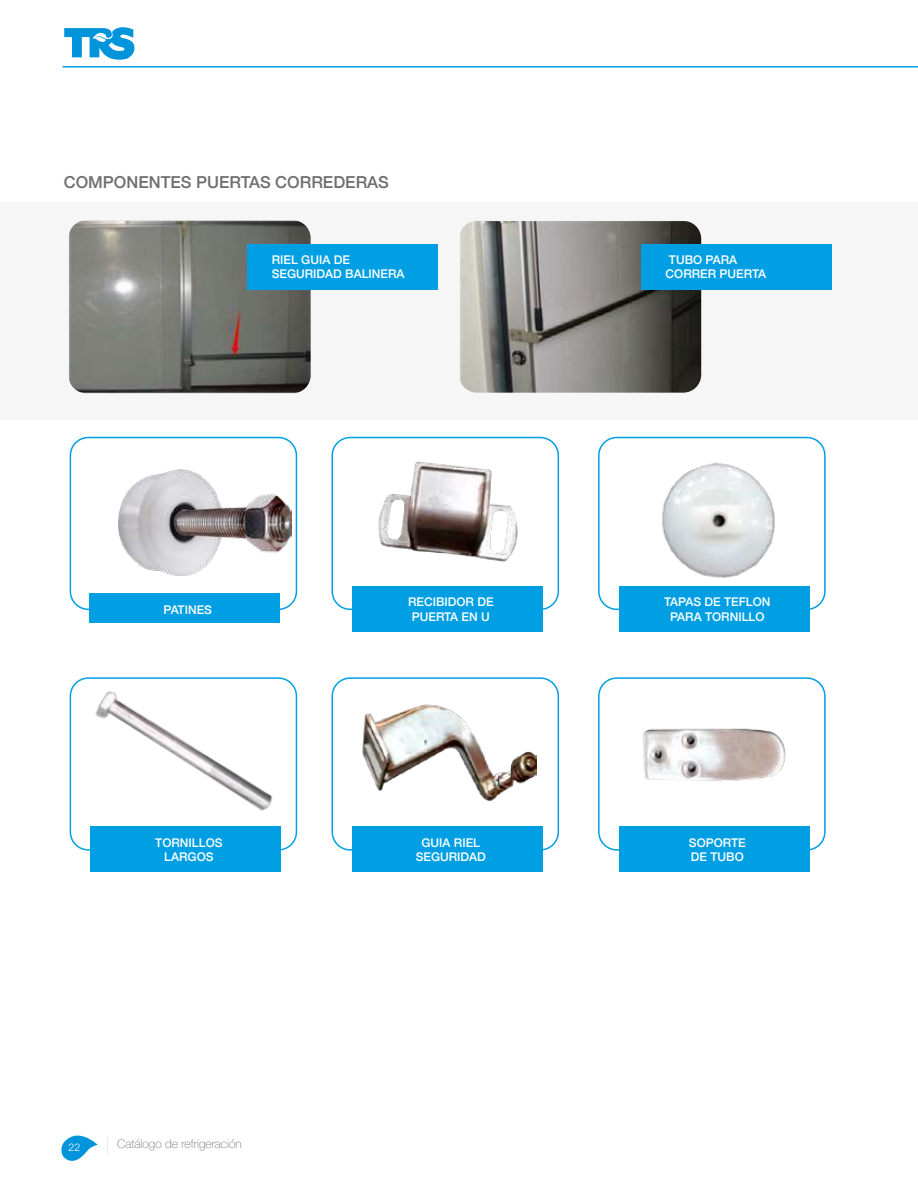
<style>
.page{position:relative;width:918px;height:1188px;background:#fff}
.page>*{position:absolute;margin:0;border:0;box-sizing:border-box;transform-origin:0 0}
.t1{font:500 16.5px "Helvetica Neue";color:#706f6f}
.t2{font:500 12px/14.4px "Helvetica Neue";color:#fff;text-align:center}
.t3{font:100 12px "Helvetica Neue";color:#706f6f}
.t4{font:300 10.5px "Helvetica Neue";color:#fff}
</style>
<div class="page">
<svg style="left:61px;top:1135px;width:37px;height:26px"></svg>
<svg style="left:107px;top:1137px;width:1px;height:18px"></svg>
<svg style="left:64px;top:27px;width:70px;height:33px"></svg>
<hr style="left:63px;top:66px;width:854px;height:2px;background:#009fe3">
<div style="left:70px;top:437px;width:227px;height:173px;border:2px solid #009fe3;border-radius:18px"></div>
<div style="left:70px;top:677px;width:227px;height:174px;border:2px solid #009fe3;border-radius:18px"></div>
<div style="left:332px;top:437px;width:227px;height:173px;border:2px solid #009fe3;border-radius:18px"></div>
<div style="left:332px;top:677px;width:227px;height:174px;border:2px solid #009fe3;border-radius:18px"></div>
<div style="left:598px;top:437px;width:228px;height:173px;border:2px solid #009fe3;border-radius:18px"></div>
<div style="left:598px;top:677px;width:228px;height:174px;border:2px solid #009fe3;border-radius:18px"></div>
<div style="left:0;top:202px;width:918px;height:218px;background:#f6f6f6"></div>
<img style="left:69px;top:220px;width:242px;height:173px">
<img style="left:460px;top:221px;width:241px;height:172px">
<div style="left:247px;top:244px;width:191px;height:46px;background:#009fe3"></div>
<div style="left:90px;top:594px;width:190px;height:29px;background:#009fe3"></div>
<div style="left:91px;top:827px;width:190px;height:45px;background:#009fe3"></div>
<div style="left:353px;top:586px;width:190px;height:46px;background:#009fe3"></div>
<div style="left:353px;top:827px;width:190px;height:45px;background:#009fe3"></div>
<div style="left:619px;top:586px;width:191px;height:46px;background:#009fe3"></div>
<div style="left:619px;top:827px;width:191px;height:45px;background:#009fe3"></div>
<div style="left:641px;top:244px;width:191px;height:46px;background:#009fe3"></div>
<img style="left:95px;top:691px;width:178px;height:120px">
<img style="left:378px;top:461px;width:140px;height:101px">
<img style="left:362px;top:704px;width:174px;height:97px">
<img style="left:661px;top:462px;width:114px;height:116px">
<img style="left:643px;top:728px;width:143px;height:53px">
<img style="left:118px;top:469px;width:173px;height:107px">
<h1 class="t1" style="left:64px;top:169px;width:327px">COMPONENTES PUERTAS CORREDERAS</h1>
<p class="t2" style="left:272px;top:252px;width:134px;text-align:left">RIEL GUIA DE<br>SEGURIDAD BALINERA</p>
<p class="t2" style="left:164px;top:601px;width:50px">PATINES</p>
<p class="t2" style="left:155px;top:834px;width:69px">TORNILLOS<br>LARGOS</p>
<p class="t4" style="left:69px;top:1139px;width:13px">22</p>
<p class="t3" style="left:117px;top:1135px;width:126px">Catálogo de refrigeración</p>
<p class="t2" style="left:408px;top:594px;width:87px">RECIBIDOR DE<br>PUERTA EN U</p>
<p class="t2" style="left:416px;top:834px;width:72px">GUIA RIEL<br>SEGURIDAD</p>
<p class="t2" style="left:666px;top:252px;width:102px;text-align:left">TUBO PARA<br>CORRER PUERTA</p>
<p class="t2" style="left:664px;top:594px;width:108px">TAPAS DE TEFLON<br>PARA TORNILLO</p>
<p class="t2" style="left:689px;top:834px;width:58px;text-align:left">SOPORTE<br>DE TUBO</p>
</div>
